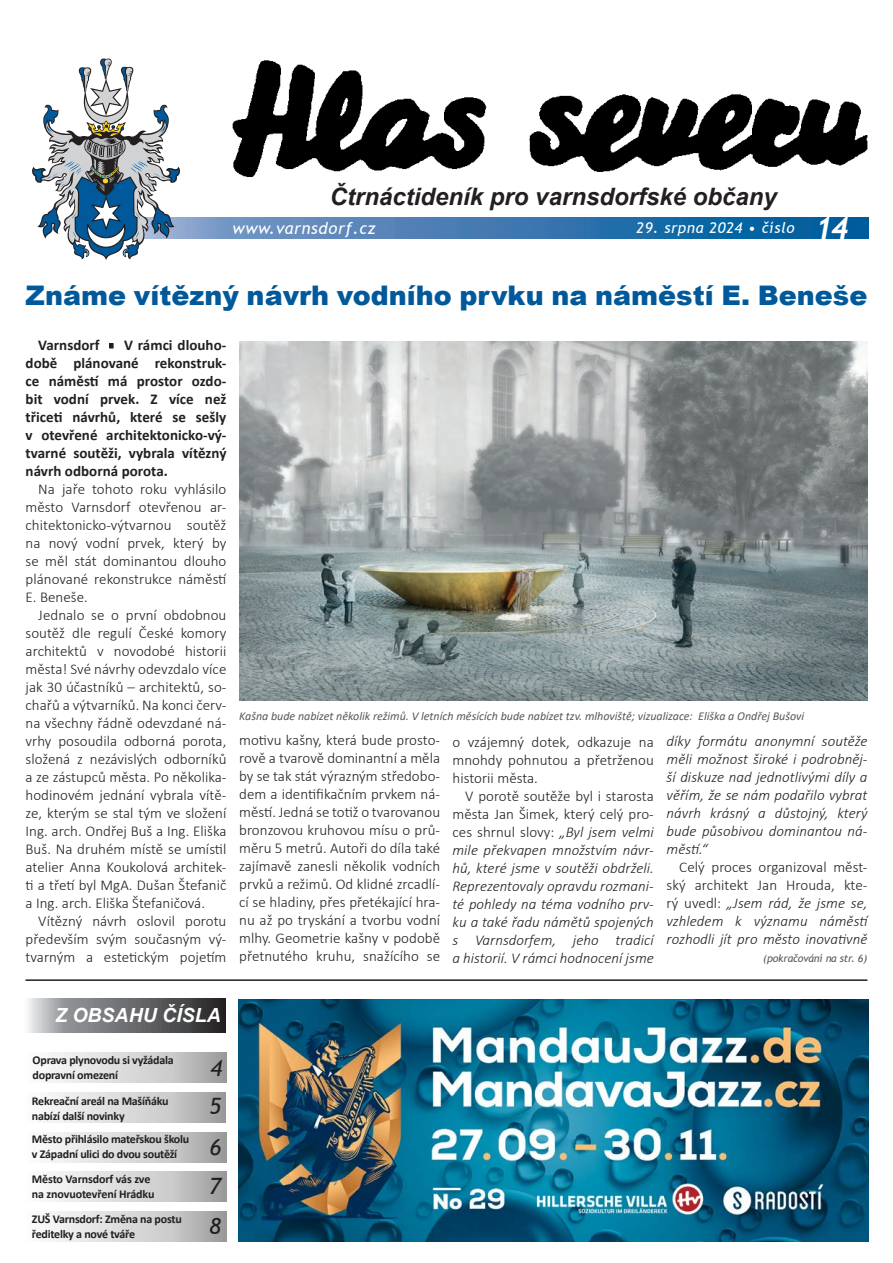
<style>
.page{position:relative;width:893px;height:1263px;background:#fff}
.page>*{position:absolute;margin:0;border:0;box-sizing:border-box;transform-origin:0 0}
.t1{font:900 27px "Arial";color:#00599b}
.t2{font:italic 700 24px "Arial";color:#231f20}
.t3{font:italic 22.5px "Trebuchet MS";color:#231f20}
.t4{font:italic 700 19.5px "Arial";color:#fff}
.t5{font:italic 16.5px "Trebuchet MS";letter-spacing:.04em;color:#fff}
.t6{font:300 15px/18px "Calibri";letter-spacing:.005em;color:#231f20;text-align:justify}
.t7{font:italic 300 15px/18px "Calibri";letter-spacing:.005em;color:#231f20;text-align:justify}
.t8{font:700 15px/18px "Calibri";letter-spacing:.005em;color:#231f20;text-align:justify}
.t9{font:italic 15px "Trebuchet MS";letter-spacing:.04em;color:#fff}
.t10{font:700 12px/15px "Calibri";letter-spacing:-.02em;color:#231f20}
.t11{font:italic 12px "Calibri";color:#57585a}
.t12{font:italic 10.5px "Trebuchet MS";letter-spacing:-.01em;color:#57585a}
.s1{font-family:"Trebuchet";font-weight:700;font-size:31.2px}
.s2{font-style:normal}
</style>
<div class="page">
<img style="left:181px;top:217px;width:687px;height:21px">
<img style="left:232px;top:60px;width:636px;height:117px">
<svg style="left:32px;top:58px;width:149px;height:202px"></svg>
<img style="left:28px;top:998px;width:197px;height:34px">
<svg style="left:109px;top:343px;width:4px;height:5px"></svg>
<hr style="left:26px;top:979px;width:841px;height:2px;background:#231f20">
<img style="left:239px;top:341px;width:628px;height:360px">
<img style="left:239px;top:999px;width:629px;height:243px">
<h2 class="t2" style="left:330px;top:180px;width:448px">Čtrnáctideník pro varnsdorfské občany</h2>
<p class="t5" style="left:232px;top:218px;width:145px">www.varnsdorf.cz</p>
<p class="t9" style="left:636px;top:218px;width:214px">29. srpna 2024 • číslo <span class="s1">14</span></p>
<h1 class="t1" style="left:26px;top:276px;width:843px">Známe vítězný návrh vodního prvku na náměstí E. Beneše</h1>
<p class="t8" style="left:38px;top:336px;width:63px">Varnsdorf</p>
<p class="t8" style="left:26px;top:336px;width:202px;text-indent:99px">V rámci dlouho&shy;době plánované rekonstruk&shy;ce náměstí má prostor ozdo&shy;bit vodní prvek. Z více než třiceti návrhů, které se sešly v otevřené architektonicko-vý&shy;tvarné soutěži, vybrala vítězný návrh odborná porota.</p>
<p class="t6" style="left:26px;top:480px;width:202px;text-indent:13px">Na jaře tohoto roku vyhlásilo město Varnsdorf otevřenou ar&shy;chitektonicko-výtvarnou soutěž na nový vodní prvek, který by se měl stát dominantou dlouho plánované rekonstrukce náměstí E. Beneše.</p>
<p class="t6" style="left:26px;top:606px;width:202px;text-indent:13px">Jednalo se o první obdobnou soutěž dle regulí České komory architektů v novodobé historii města! Své návrhy odevzdalo více jak 30 účastníků – architektů, so&shy;chařů a výtvarníků. Na konci červ&shy;na všechny řádně odevzdané ná&shy;vrhy posoudila odborná porota, složená z nezávislých odborníků a ze zástupců města. Po několika&shy;hodinovém jednání vybrala vítě&shy;ze, kterým se stal tým ve složení Ing. arch. Ondřej Buš a Ing. Eliška Buš. Na druhém místě se umístil atelier Anna Koukolová architek&shy;ti a třetí byl MgA. Dušan Štefanič a Ing. arch. Eliška Štefaničová.</p>
<p class="t6" style="left:26px;top:912px;width:202px;text-indent:13px">Vítězný návrh oslovil porotu především svým současným vý&shy;tvarným a estetickým pojetím</p>
<p class="t11" style="left:239px;top:707px;width:567px">Kašna bude nabízet několik režimů. V letních měsících bude nabízet tzv. mlhoviště; vizualizace: Eliška a Ondřej Bušovi</p>
<p class="t6" style="left:239px;top:731px;width:202px">motivu kašny, která bude prosto&shy;rově a tvarově dominantní a měla by se tak stát výrazným středobo&shy;dem a identifikačním prvkem ná&shy;městí. Jedná se totiž o tvarovanou bronzovou kruhovou mísu o prů&shy;měru 5 metrů. Autoři do díla také zajímavě zanesli několik vodních prvků a režimů. Od klidné zrcadlí&shy;cí se hladiny, přes přetékající hra&shy;nu až po tryskání a tvorbu vodní mlhy. Geometrie kašny v podobě přetnutého kruhu, snažícího se</p>
<p class="t6" style="left:452px;top:732px;width:203px">o vzájemný dotek, odkazuje na mnohdy pohnutou a přetrženou historii města.</p>
<p class="t7" style="left:667px;top:732px;width:202px">díky formátu anonymní soutěže měli možnost široké i podrobněj&shy;ší diskuze nad jednotlivými díly a věřím, že se nám podařilo vybrat návrh krásný a důstojný, který bude působivou dominantou ná&shy;městí.“</p>
<p class="t7" style="left:666px;top:858px;width:203px;text-indent:13px"><span class="s2">Celý proces organizoval měst&shy;ský architekt Jan Hrouda, kte&shy;rý uvedl:</span> „Jsem rád, že jsme se, vzhledem k významu náměstí rozhodli jít pro město inovativně</p>
<p class="t7" style="left:452px;top:786px;width:203px;text-indent:13px"><span class="s2">V porotě soutěže byl i starosta města Jan Šimek, který celý pro&shy;ces shrnul slovy:</span> „Byl jsem velmi mile překvapen množstvím návr&shy;hů, které jsme v soutěži obdrželi.<br>Reprezentovaly opravdu rozmani&shy;té pohledy na téma vodního prv&shy;ku a také řadu námětů spojených s Varnsdorfem, jeho tradicí a historií. V rámci hodnocení jsme</p>
<p class="t12" style="left:763px;top:952px;width:105px">(pokračování na str. 6)</p>
<h3 class="t4" style="left:55px;top:1002px;width:167px">Z OBSAHU ČÍSLA</h3>
<p class="t10" style="left:33px;top:1052px;width:143px">Oprava plynovodu si vyžádala dopravní omezení</p>
<h3 class="t3" style="left:210px;top:1054px;width:13px">4</h3>
<p class="t10" style="left:32px;top:1093px;width:138px">Rekreační areál na Mašíňáku nabízí další novinky</p>
<h3 class="t3" style="left:209px;top:1092px;width:13px">5</h3>
<p class="t10" style="left:32px;top:1132px;width:159px">Město přihlásilo mateřskou školu v Západní ulici do dvou soutěží</p>
<h3 class="t3" style="left:209px;top:1133px;width:13px">6</h3>
<p class="t10" style="left:32px;top:1171px;width:124px">Město Varnsdorf vás zve na znovuotevření Hrádku</p>
<h3 class="t3" style="left:209px;top:1172px;width:13px">7</h3>
<p class="t10" style="left:32px;top:1211px;width:151px">ZUŠ Varnsdorf: Změna na postu ředitelky a nové tváře</p>
<h3 class="t3" style="left:209px;top:1213px;width:13px">8</h3>
</div>
